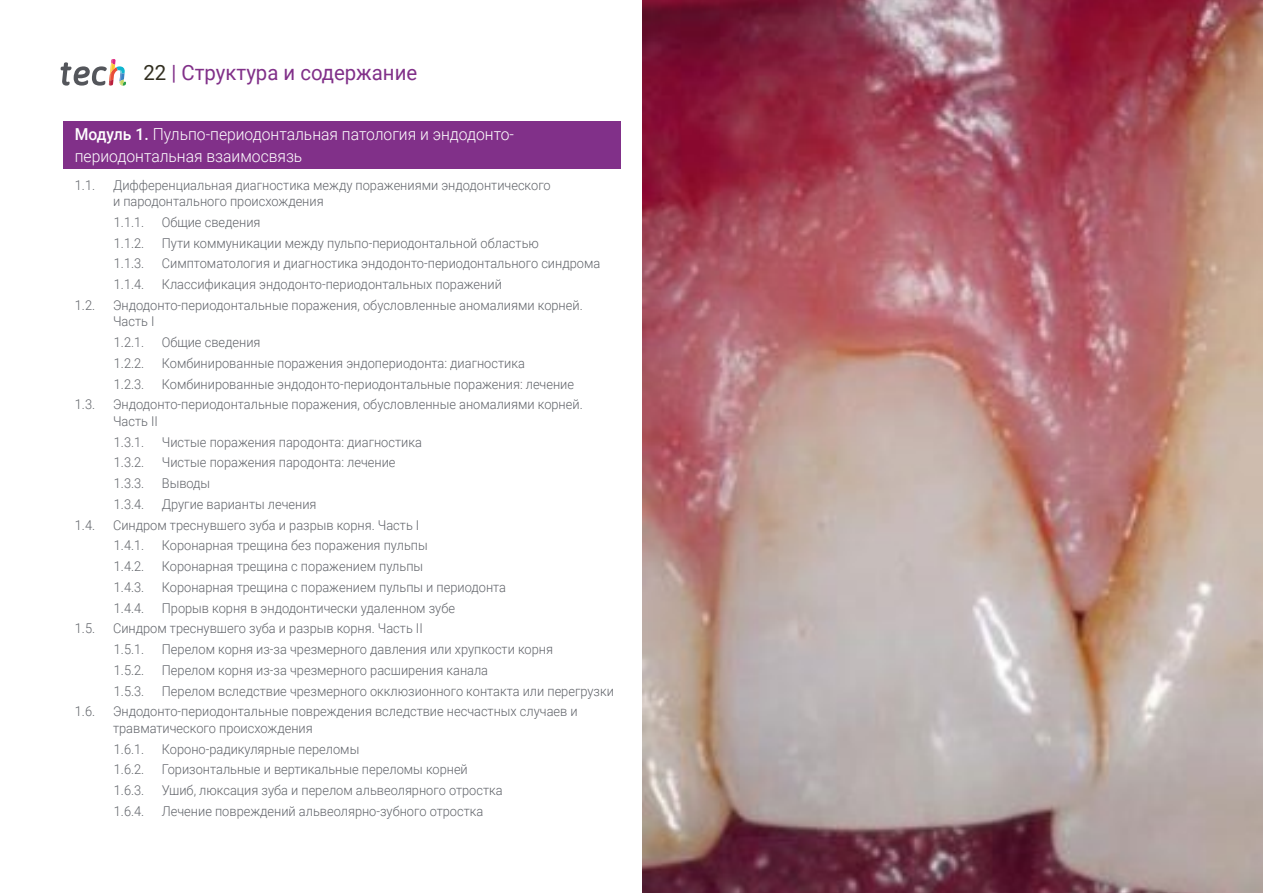
<style>
.page{position:relative;width:1263px;height:893px;background:#fff}
.page>*{position:absolute;margin:0;border:0;box-sizing:border-box;transform-origin:0 0}
.t1{font:21px "Roboto";color:#813089}
.t2{font:300 16.5px/22.5px "Roboto";color:#fff;scale:.95 1}
.t3{font:300 13.5px/16.5px "Roboto";color:#61646a;scale:.95 1}
.s1{color:#312e20}
.s2{font-weight:500}
</style>
<div class="page">
<div style="left:64px;top:121px;width:557px;height:48px;background:#813089"></div>
<img style="left:642px;top:0;width:621px;height:893px">
<svg style="left:61px;top:59px;width:65px;height:27px"></svg>
<h1 class="t1" style="left:144px;top:57px;width:275px"><span class="s1">22</span> | Структура и содержание</h1>
<p class="t2" style="left:75px;top:122px;width:464px"><span class="s2">Модуль 1.</span> Пульпо-периодонтальная патология и эндодонто&shy;периодонтальная взаимосвязь</p>
<p class="t3" style="left:75px;top:176px;width:23px">1.1.</p>
<p class="t3" style="left:113px;top:176px;width:462px">Дифференциальная диагностика между поражениями эндодонтического и пародонтального происхождения</p>
<p class="t3" style="left:114px;top:213px;width:34px">1.1.1.</p>
<p class="t3" style="left:162px;top:213px;width:105px">Общие сведения</p>
<p class="t3" style="left:114px;top:234px;width:34px">1.1.2.</p>
<p class="t3" style="left:162px;top:234px;width:398px">Пути коммуникации между пульпо-периодонтальной областью</p>
<p class="t3" style="left:114px;top:255px;width:34px">1.1.3.</p>
<p class="t3" style="left:162px;top:255px;width:463px">Симптоматология и диагностика эндодонто-периодонтального синдрома</p>
<p class="t3" style="left:114px;top:276px;width:34px">1.1.4.</p>
<p class="t3" style="left:162px;top:276px;width:359px">Классификация эндодонто-периодонтальных поражений</p>
<p class="t3" style="left:75px;top:296px;width:23px">1.2.</p>
<p class="t3" style="left:113px;top:296px;width:496px">Эндодонто-периодонтальные поражения, обусловленные аномалиями корней.<br>Часть I</p>
<p class="t3" style="left:114px;top:334px;width:34px">1.2.1.</p>
<p class="t3" style="left:162px;top:334px;width:105px">Общие сведения</p>
<p class="t3" style="left:114px;top:354px;width:34px">1.2.2.</p>
<p class="t3" style="left:162px;top:354px;width:384px">Комбинированные поражения эндопериодонта: диагностика</p>
<p class="t3" style="left:114px;top:375px;width:34px">1.2.3.</p>
<p class="t3" style="left:162px;top:375px;width:435px">Комбинированные эндодонто-периодонтальные поражения: лечение</p>
<p class="t3" style="left:75px;top:396px;width:23px">1.3.</p>
<p class="t3" style="left:113px;top:396px;width:496px">Эндодонто-периодонтальные поражения, обусловленные аномалиями корней.<br>Часть II</p>
<p class="t3" style="left:114px;top:433px;width:34px">1.3.1.</p>
<p class="t3" style="left:162px;top:433px;width:275px">Чистые поражения пародонта: диагностика</p>
<p class="t3" style="left:114px;top:454px;width:34px">1.3.2.</p>
<p class="t3" style="left:162px;top:454px;width:248px">Чистые поражения пародонта: лечение</p>
<p class="t3" style="left:114px;top:475px;width:34px">1.3.3.</p>
<p class="t3" style="left:162px;top:475px;width:52px">Выводы</p>
<p class="t3" style="left:114px;top:495px;width:34px">1.3.4.</p>
<p class="t3" style="left:162px;top:495px;width:164px">Другие варианты лечения</p>
<p class="t3" style="left:75px;top:516px;width:23px">1.4.</p>
<p class="t3" style="left:113px;top:514px;width:324px;line-height:20.7px">Синдром треснувшего зуба и разрыв корня. Часть I<br>1.4.1.</p>
<p class="t3" style="left:162px;top:537px;width:281px">Коронарная трещина без поражения пульпы</p>
<p class="t3" style="left:114px;top:557px;width:34px">1.4.2.</p>
<p class="t3" style="left:162px;top:557px;width:277px">Коронарная трещина с поражением пульпы</p>
<p class="t3" style="left:114px;top:578px;width:34px">1.4.3.</p>
<p class="t3" style="left:162px;top:578px;width:364px">Коронарная трещина с поражением пульпы и периодонта</p>
<p class="t3" style="left:114px;top:599px;width:34px">1.4.4.</p>
<p class="t3" style="left:162px;top:599px;width:310px">Прорыв корня в эндодонтически удаленном зубе</p>
<p class="t3" style="left:75px;top:620px;width:23px">1.5.</p>
<p class="t3" style="left:113px;top:618px;width:327px;line-height:20.7px">Синдром треснувшего зуба и разрыв корня. Часть II<br>1.5.1.</p>
<p class="t3" style="left:162px;top:640px;width:413px">Перелом корня из-за чрезмерного давления или хрупкости корня</p>
<p class="t3" style="left:114px;top:661px;width:34px">1.5.2.</p>
<p class="t3" style="left:162px;top:661px;width:345px">Перелом корня из-за чрезмерного расширения канала</p>
<p class="t3" style="left:114px;top:682px;width:34px">1.5.3.</p>
<p class="t3" style="left:162px;top:682px;width:477px">Перелом вследствие чрезмерного окклюзионного контакта или перегрузки</p>
<p class="t3" style="left:75px;top:703px;width:23px">1.6.</p>
<p class="t3" style="left:113px;top:703px;width:490px">Эндодонто-периодонтальные повреждения вследствие несчастных случаев и травматического происхождения</p>
<p class="t3" style="left:114px;top:740px;width:34px">1.6.1.</p>
<p class="t3" style="left:162px;top:740px;width:209px">Короно-радикулярные переломы</p>
<p class="t3" style="left:114px;top:761px;width:34px">1.6.2.</p>
<p class="t3" style="left:162px;top:761px;width:324px">Горизонтальные и вертикальные переломы корней</p>
<p class="t3" style="left:114px;top:781px;width:34px">1.6.3.</p>
<p class="t3" style="left:162px;top:781px;width:360px">Ушиб, люксация зуба и перелом альвеолярного отростка</p>
<p class="t3" style="left:114px;top:802px;width:34px">1.6.4.</p>
<p class="t3" style="left:162px;top:802px;width:340px">Лечение повреждений альвеолярно-зубного отростка</p>
</div>
